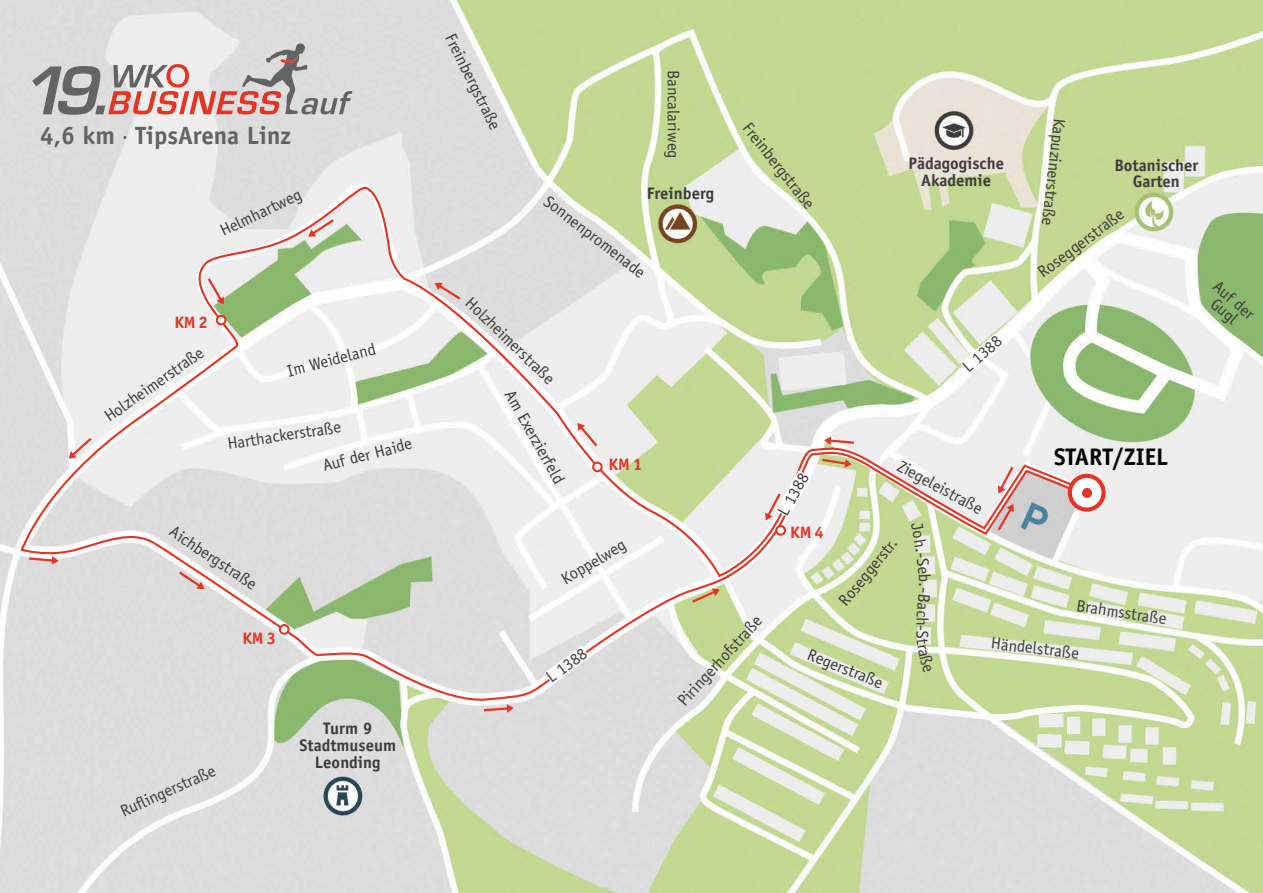
<style>
.page{position:relative;width:1263px;height:893px;background:#fff}
.page>*{position:absolute;margin:0;border:0;box-sizing:border-box;transform-origin:0 0}
.t1{font:700 25.05px "Officina Sans";color:#646363}
.t2{font:700 24px "Officina Sans";color:#000}
.t3{font:16.65px/14.5px "Officina Sans";color:#3c3c3b;text-align:center}
.t4{font:700 16.65px/16.6px "Officina Sans";color:#3c3c3b;text-align:center}
.t5{font:700 16.65px "Officina Sans";color:#e63323}
.s1{font-family:"Myriad Pro";font-weight:400}
</style>
<div class="page">
<img style="left:0;top:0;width:1263px;height:893px">
<svg style="left:824px;top:436px;width:30px;height:9px"></svg>
<svg style="left:484px;top:704px;width:30px;height:9px"></svg>
<svg style="left:20px;top:182px;width:711px;height:522px;background:#e0e1d9"></svg>
<svg style="left:722px;top:446px;width:367px;height:130px"></svg>
<svg style="left:724px;top:450px;width:363px;height:130px;background:#e1dece"></svg>
<svg style="left:1070px;top:476px;width:33px;height:34px"></svg>
<div style="left:1068px;top:474px;width:37px;height:38px;border:4px solid #e63323;border-radius:50%"></div>
<div style="left:1082px;top:488px;width:10px;height:10px;background:#e63323;border-radius:50%"></div>
<svg style="left:765px;top:470px;width:45px;height:50px"></svg>
<svg style="left:544px;top:646px;width:45px;height:37px"></svg>
<svg style="left:960px;top:333px;width:44px;height:40px"></svg>
<div style="left:593px;top:463px;width:9px;height:8px;background:#fff;border-radius:50%"></div>
<div style="left:592px;top:462px;width:11px;height:10px;border:2px solid #e63323;border-radius:50%"></div>
<div style="left:217px;top:316px;width:8px;height:8px;background:#fff;border-radius:50%"></div>
<div style="left:216px;top:315px;width:10px;height:10px;border:2px solid #e63323;border-radius:50%"></div>
<div style="left:280px;top:625px;width:9px;height:9px;background:#fff;border-radius:50%"></div>
<div style="left:279px;top:624px;width:11px;height:11px;border:2px solid #e63323;border-radius:50%"></div>
<div style="left:776px;top:526px;width:9px;height:9px;background:#fff;border-radius:50%"></div>
<div style="left:775px;top:525px;width:11px;height:11px;border:2px solid #e63323;border-radius:50%"></div>
<svg style="left:32px;top:43px;width:320px;height:72px;background:#cdbdbb"></svg>
<svg style="left:911px;top:522px;width:20px;height:60px"></svg>
<svg style="left:916px;top:588px;width:17px;height:85px"></svg>
<h1 class="t1" style="left:40px;top:119px;width:253px">4,6 km <span class="s1">∙</span> TipsArena Linz</h1>
<p class="t3" style="left:218px;top:225px;width:90px;rotate:-26deg">Helmhartweg</p>
<p class="t5" style="left:174px;top:312px;width:35px">KM 2</p>
<p class="t3" style="left:102px;top:412px;width:118px;rotate:-35deg">Holzheimerstraße</p>
<p class="t3" style="left:285px;top:364px;width:92px;rotate:-15deg">Im Weideland</p>
<p class="t3" style="left:226px;top:437px;width:116px;rotate:-9deg">Harthackerstraße</p>
<p class="t3" style="left:321px;top:459px;width:93px;rotate:-15deg">Auf der Haide</p>
<p class="t3" style="left:175px;top:523px;width:102px;rotate:34deg">Aichbergstraße</p>
<p class="t5" style="left:242px;top:628px;width:35px">KM 3</p>
<p class="t3" style="left:118px;top:805px;width:104px;rotate:-24deg">Rufl ingerstraße</p>
<p class="t4" style="left:299px;top:720px;width:98px">Turm 9<br>Stadtmuseum<br>Leonding</p>
<p class="t3" style="left:456px;top:32px;width:106px;rotate:63deg">Freinbergstraße</p>
<p class="t3" style="left:681px;top:70px;width:90px;rotate:90deg">Bancalariweg</p>
<p class="t4" style="left:647px;top:184px;width:69px">Freinberg</p>
<p class="t3" style="left:550px;top:194px;width:124px;rotate:37deg">Sonnenpromenade</p>
<p class="t3" style="left:473px;top:295px;width:118px;rotate:44deg">Holzheimerstraße</p>
<p class="t3" style="left:752px;top:120px;width:106px;rotate:52deg">Freinbergstraße</p>
<p class="t4" style="left:908px;top:155px;width:97px">Pädagogische<br>Akademie</p>
<p class="t3" style="left:960px;top:363px;width:47px;rotate:-41deg">L 1388</p>
<p class="t3" style="left:1066px;top:119px;width:109px;rotate:96deg">Kapuzinerstraße</p>
<p class="t4" style="left:1114px;top:156px;width:86px">Botanischer<br>Garten</p>
<p class="t3" style="left:1035px;top:268px;width:104px;rotate:-37deg">Roseggerstraße</p>
<p class="t3" style="left:516px;top:388px;width:105px;rotate:61deg">Am Exerzierfeld</p>
<p class="t5" style="left:608px;top:454px;width:35px">KM 1</p>
<h2 class="t2" style="left:1054px;top:442px;width:116px">START/ZIEL</h2>
<p class="t3" style="left:902px;top:459px;width:96px;rotate:28deg">Ziegeleistraße</p>
<p class="t3" style="left:776px;top:511px;width:47px;rotate:-61deg">L 1388</p>
<p class="t5" style="left:790px;top:522px;width:35px">KM 4</p>
<p class="t3" style="left:559px;top:573px;width:74px;rotate:-30deg">Koppelweg</p>
<p class="t3" style="left:836px;top:598px;width:84px;rotate:-50deg">Roseggerstr.</p>
<p class="t3" style="left:675px;top:699px;width:118px;rotate:-48deg">Piringerhofstraße</p>
<p class="t3" style="left:544px;top:673px;width:47px;rotate:-36deg">L 1388</p>
<p class="t3" style="left:811px;top:647px;width:81px;rotate:22deg">Regerstraße</p>
<p class="t3" style="left:932px;top:582px;width:7px;rotate:90deg">.</p>
<p class="t3" style="left:1078px;top:598px;width:93px;rotate:9deg">Brahmsstraße</p>
<p class="t3" style="left:992px;top:636px;width:90px;rotate:6deg">Händelstraße</p>
<p class="t3" style="left:1220px;top:279px;width:50px;rotate:41deg">Auf der<br>Gugl</p>
</div>
